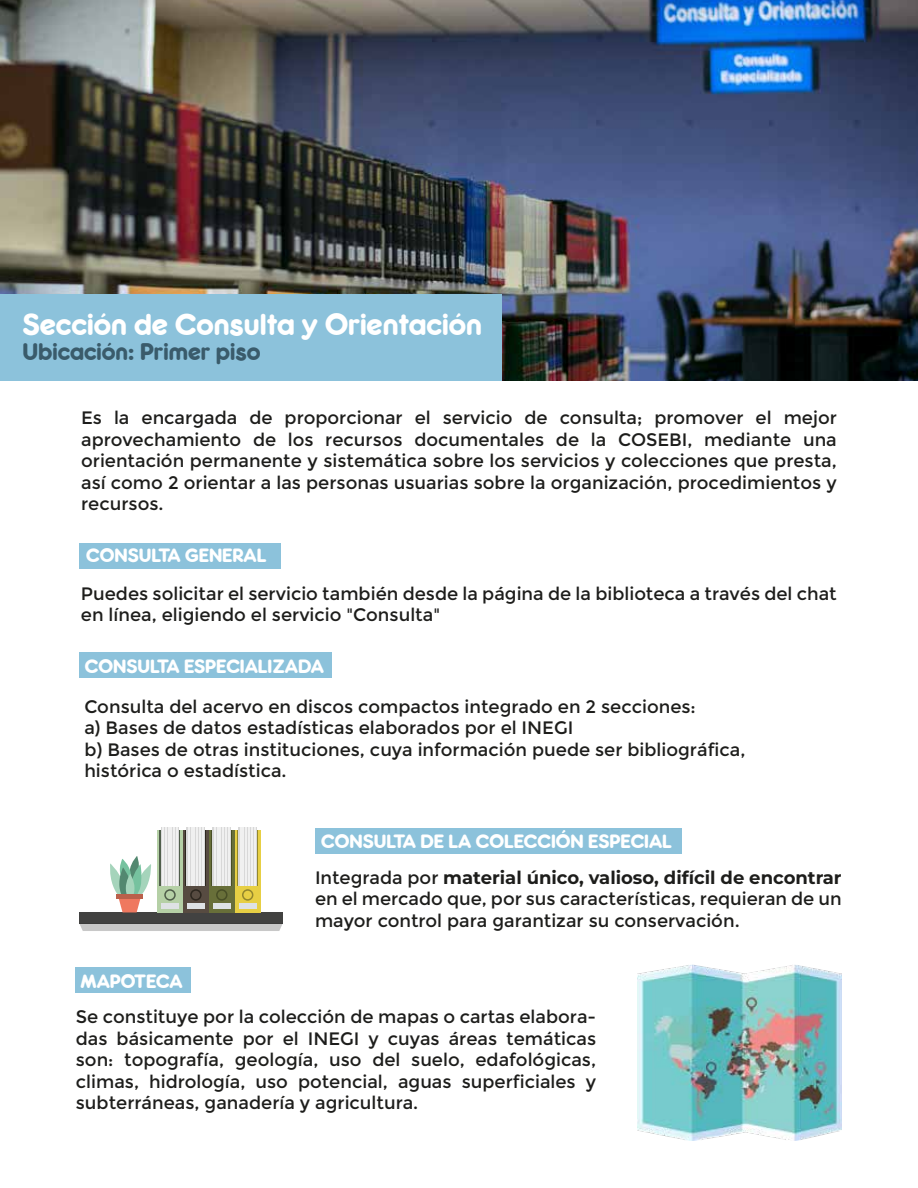
<style>
.page{position:relative;width:918px;height:1188px;background:#fff}
.page>*{position:absolute;margin:0;border:0;box-sizing:border-box;transform-origin:0 0}
.t1{font:28.35px "Rocko Ultra FLF";color:#fff}
.t2{font:22.5px "Rocko Ultra FLF";color:#3a5b6b}
.t3{font:18px/21.6px "Montserrat";color:#1d1d1b;text-align:justify}
.t4{font:18px "Rocko Ultra FLF";color:#fff}
.s1{font-weight:100}
</style>
<div class="page">
<img style="left:0;top:0;width:918px;height:381px">
<div style="left:0;top:294px;width:502px;height:87px;background:#8cc2db"></div>
<div style="left:79px;top:543px;width:202px;height:26px;background:#8cc2db"></div>
<div style="left:79px;top:653px;width:253px;height:25px;background:#8cc2db"></div>
<div style="left:316px;top:828px;width:366px;height:25px;background:#8cc2db"></div>
<div style="left:75px;top:967px;width:116px;height:26px;background:#8cc2db"></div>
<div style="left:79px;top:913px;width:204px;height:11px;background:#424241"></div>
<svg style="left:80px;top:924px;width:203px;height:7px"></svg>
<svg style="left:110px;top:856px;width:41px;height:56px"></svg>
<div style="left:116px;top:894px;width:27px;height:5px;background:#ba604b"></div>
<div style="left:235px;top:830px;width:26px;height:82px;background:#e7cf44"></div>
<div style="left:237px;top:830px;width:21px;height:82px;background:#d8d8d8"></div>
<div style="left:235px;top:886px;width:26px;height:26px;background:#e7cf44"></div>
<svg style="left:242px;top:889px;width:11px;height:12px"></svg>
<div style="left:239px;top:903px;width:17px;height:6px;background:#dee2e5"></div>
<hr style="left:255px;top:828px;width:2px;height:58px;background:#d8d8d8">
<hr style="left:253px;top:828px;width:1px;height:58px;background:#d8d8d8">
<hr style="left:250px;top:828px;width:1px;height:58px;background:#d8d8d8">
<hr style="left:247px;top:828px;width:1px;height:58px;background:#d8d8d8">
<hr style="left:244px;top:828px;width:2px;height:58px;background:#d8d8d8">
<hr style="left:241px;top:828px;width:2px;height:58px;background:#d8d8d8">
<hr style="left:239px;top:828px;width:1px;height:58px;background:#d8d8d8">
<hr style="left:254px;top:828px;width:1px;height:58px;background:#f0f0f0">
<hr style="left:251px;top:828px;width:2px;height:58px;background:#f0f0f0">
<hr style="left:248px;top:828px;width:2px;height:58px;background:#f0f0f0">
<hr style="left:246px;top:828px;width:1px;height:58px;background:#f0f0f0">
<hr style="left:243px;top:828px;width:1px;height:58px;background:#f0f0f0">
<hr style="left:240px;top:828px;width:1px;height:58px;background:#f0f0f0">
<svg style="left:209px;top:830px;width:26px;height:56px"></svg>
<svg style="left:212px;top:830px;width:20px;height:56px"></svg>
<div style="left:209px;top:886px;width:26px;height:26px;background:#686f39"></div>
<svg style="left:216px;top:889px;width:12px;height:12px"></svg>
<div style="left:213px;top:903px;width:17px;height:6px;background:#dee2e5"></div>
<hr style="left:230px;top:828px;width:1px;height:58px;background:#d8d8d8">
<hr style="left:227px;top:828px;width:1px;height:58px;background:#d8d8d8">
<hr style="left:224px;top:828px;width:1px;height:58px;background:#d8d8d8">
<hr style="left:221px;top:828px;width:2px;height:58px;background:#d8d8d8">
<hr style="left:218px;top:828px;width:2px;height:58px;background:#d8d8d8">
<hr style="left:215px;top:828px;width:2px;height:58px;background:#d8d8d8">
<hr style="left:213px;top:828px;width:1px;height:58px;background:#d8d8d8">
<hr style="left:228px;top:828px;width:2px;height:58px;background:#f0f0f0">
<hr style="left:225px;top:828px;width:2px;height:58px;background:#f0f0f0">
<hr style="left:223px;top:828px;width:1px;height:58px;background:#f0f0f0">
<hr style="left:220px;top:828px;width:1px;height:58px;background:#f0f0f0">
<hr style="left:217px;top:828px;width:1px;height:58px;background:#f0f0f0">
<hr style="left:214px;top:828px;width:1px;height:58px;background:#f0f0f0">
<svg style="left:183px;top:830px;width:26px;height:56px"></svg>
<svg style="left:186px;top:830px;width:20px;height:56px"></svg>
<div style="left:183px;top:886px;width:26px;height:26px;background:#574b41"></div>
<svg style="left:190px;top:889px;width:12px;height:12px"></svg>
<div style="left:187px;top:903px;width:17px;height:6px;background:#dee2e5"></div>
<hr style="left:204px;top:828px;width:1px;height:58px;background:#d8d8d8">
<hr style="left:201px;top:828px;width:1px;height:58px;background:#d8d8d8">
<hr style="left:198px;top:828px;width:1px;height:58px;background:#d8d8d8">
<hr style="left:195px;top:828px;width:2px;height:58px;background:#d8d8d8">
<hr style="left:192px;top:828px;width:2px;height:58px;background:#d8d8d8">
<hr style="left:190px;top:828px;width:1px;height:58px;background:#d8d8d8">
<hr style="left:187px;top:828px;width:1px;height:58px;background:#d8d8d8">
<hr style="left:202px;top:828px;width:2px;height:58px;background:#f0f0f0">
<hr style="left:199px;top:828px;width:2px;height:58px;background:#f0f0f0">
<hr style="left:197px;top:828px;width:1px;height:58px;background:#f0f0f0">
<hr style="left:194px;top:828px;width:1px;height:58px;background:#f0f0f0">
<hr style="left:191px;top:828px;width:1px;height:58px;background:#f0f0f0">
<hr style="left:188px;top:828px;width:2px;height:58px;background:#f0f0f0">
<svg style="left:157px;top:830px;width:26px;height:56px"></svg>
<div style="left:160px;top:830px;width:20px;height:82px;background:#505e4b"></div>
<div style="left:157px;top:886px;width:26px;height:26px;background:#b5d0a6"></div>
<svg style="left:164px;top:889px;width:12px;height:12px"></svg>
<div style="left:161px;top:903px;width:18px;height:6px;background:#dee2e5"></div>
<hr style="left:178px;top:828px;width:1px;height:58px;background:#d8d8d8">
<hr style="left:175px;top:828px;width:1px;height:58px;background:#d8d8d8">
<hr style="left:172px;top:828px;width:2px;height:58px;background:#d8d8d8">
<hr style="left:169px;top:828px;width:2px;height:58px;background:#d8d8d8">
<hr style="left:166px;top:828px;width:2px;height:58px;background:#d8d8d8">
<hr style="left:164px;top:828px;width:1px;height:58px;background:#d8d8d8">
<hr style="left:161px;top:828px;width:1px;height:58px;background:#d8d8d8">
<hr style="left:176px;top:828px;width:2px;height:58px;background:#f0f0f0">
<hr style="left:174px;top:828px;width:1px;height:58px;background:#f0f0f0">
<hr style="left:171px;top:828px;width:1px;height:58px;background:#f0f0f0">
<hr style="left:168px;top:828px;width:1px;height:58px;background:#f0f0f0">
<hr style="left:165px;top:828px;width:1px;height:58px;background:#f0f0f0">
<hr style="left:162px;top:828px;width:2px;height:58px;background:#f0f0f0">
<img style="left:637px;top:964px;width:205px;height:177px">
<h1 class="t1" style="left:22px;top:306px;width:461px">Sección de Consulta y Orientación</h1>
<p class="t2" style="left:22px;top:337px;width:240px">Ubicación: Primer piso</p>
<p class="t3" style="left:81px;top:407px;width:757px">Es la encargada de proporcionar el servicio de consulta; promover el mejor aprovechamiento de los recursos documentales de la COSEBI, mediante una orientación permanente y sistemática sobre los servicios y colecciones que presta, así como 2 orientar a las personas usuarias sobre la organización, procedimientos y recursos.</p>
<p class="t4" style="left:86px;top:544px;width:182px">CONSULTA GENERAL</p>
<p class="t3" style="left:81px;top:583px;width:757px">Puedes solicitar el servicio también desde la página de la biblioteca a través del chat en línea, eligiendo el servicio "Consulta"</p>
<p class="t4" style="left:85px;top:655px;width:240px">CONSULTA ESPECIALIZADA</p>
<p class="t3" style="left:84px;top:696px;width:663px;text-align:left">Consulta del acervo en discos compactos integrado en 2 secciones:<br>a) Bases de datos estadísticas elaborados por el INEGI<br>b) Bases de otras instituciones, cuya información puede ser bibliográfica, histórica o estadística.</p>
<p class="t4" style="left:321px;top:830px;width:352px">CONSULTA DE LA COLECCIÓN ESPECIAL</p>
<p class="t4" style="left:80px;top:970px;width:104px">MAPOTECA</p>
<p class="t3" style="left:315px;top:867px;width:528px">Integrada por <span class="s1">material único, valioso, difícil de encontrar </span>en el mercado que, por sus características, requieran de un mayor control para garantizar su conservación.</p>
<p class="t3" style="left:76px;top:1006px;width:522px">Se constituye por la colección de mapas o cartas elabora&shy;das básicamente por el INEGI y cuyas áreas temáticas son: topografía, geología, uso del suelo, edafológicas, climas, hidrología, uso potencial, aguas superficiales y subterráneas, ganadería y agricultura.</p>
</div>
